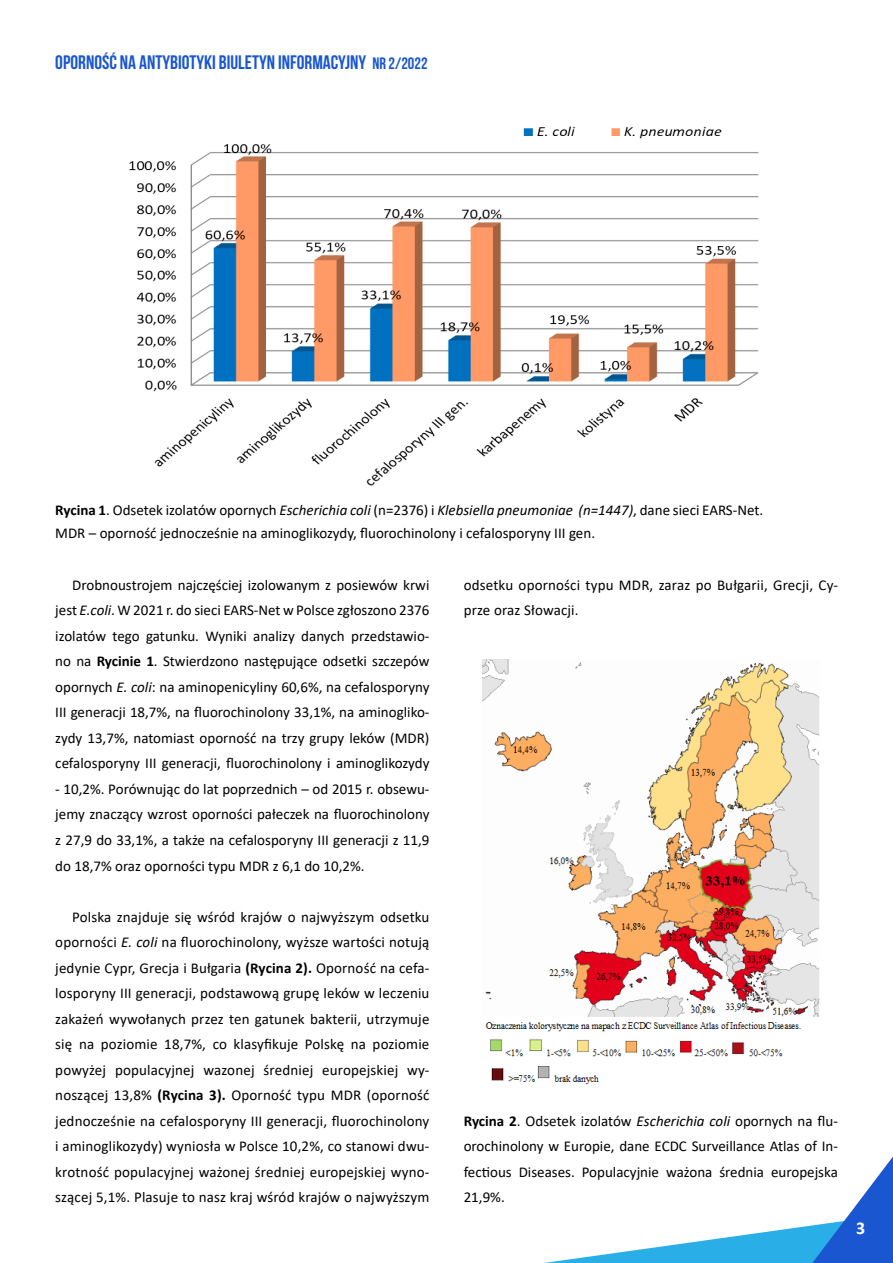
<style>
.page{position:relative;width:893px;height:1263px;background:#fff}
.page>*{position:absolute;margin:0;border:0;box-sizing:border-box;transform-origin:0 0}
.t1{font:700 19.5px "Bebas Neue";color:#1956d0}
.t2{font:700 18px "Calibri";color:#fff}
.t3{font:15px/25.5px "Calibri";color:#000;text-align:justify}
.s1{font-size:16.5px}
.s2{font-weight:700}
.s3{font-style:italic}
</style>
<div class="page">
<img style="left:482px;top:659px;width:337px;height:426px">
<svg style="left:544px;top:1156px;width:349px;height:107px"></svg>
<img style="left:129px;top:126px;width:630px;height:360px">
<h1 class="t1" style="left:55px;top:51px;width:374px">OPORNOŚĆ NA ANTYBIOTYKI BIULETYN INFORMACYJNY <span class="s1">nr 2/2022</span></h1>
<p class="t3" style="left:55px;top:499px;width:709px;line-height:22.5px"><span class="s2">Rycina 1</span>. Odsetek izolatów opornych <span class="s3">Escherichia coli</span> (n=2376) i <span class="s3">Klebsiella pneumoniae (n=1447)</span>, dane sieci EARS-Net.<br>MDR – oporność jednocześnie na aminoglikozydy, fluorochinolony i cefalosporyny III gen.</p>
<p class="t3" style="left:55px;top:572px;width:376px;text-indent:17px">Drobnoustrojem najczęściej izolowanym z posiewów krwi jest <span class="s3">E.coli</span>. W 2021 r. do sieci EARS-Net w Polsce zgłoszono 2376 izolatów tego gatunku. Wyniki analizy danych przedstawio&shy;no na <span class="s2">Rycinie 1</span>. Stwierdzono następujące odsetki szczepów opornych <span class="s3">E. coli</span>: na aminopenicyliny 60,6%, na cefalosporyny III generacji 18,7%, na fluorochinolony 33,1%, na aminogliko&shy;zydy 13,7%, natomiast oporność na trzy grupy leków (MDR) cefalosporyny III generacji, fluorochinolony i aminoglikozydy</p>
<p class="t3" style="left:55px;top:776px;width:376px">- 10,2%. Porównując do lat poprzednich – od 2015 r. obsewu&shy;jemy znaczący wzrost oporności pałeczek na fluorochinolony z 27,9 do 33,1%, a także na cefalosporyny III generacji z 11,9 do 18,7% oraz oporności typu MDR z 6,1 do 10,2%.</p>
<p class="t3" style="left:55px;top:903px;width:376px;text-indent:17px">Polska znajduje się wśród krajów o najwyższym odsetku oporności <span class="s3">E. coli</span> na fluorochinolony, wyższe wartości notują jedynie Cypr, Grecja i Bułgaria <span class="s2">(Rycina 2).</span> Oporność na cefa&shy;losporyny III generacji, podstawową grupę leków w leczeniu zakażeń wywołanych przez ten gatunek bakterii, utrzymuje się na poziomie 18,7%, co klasyfikuje Polskę na poziomie powyżej populacyjnej wazonej średniej europejskiej wy&shy;noszącej 13,8% <span class="s2">(Rycina 3).</span> Oporność typu MDR (oporność jednocześnie na cefalosporyny III generacji, fluorochinolony i aminoglikozydy) wyniosła w Polsce 10,2%, co stanowi dwu&shy;krotność populacyjnej ważonej średniej europejskiej wyno&shy;szącej 5,1%. Plasuje to nasz kraj wśród krajów o najwyższym</p>
<p class="t3" style="left:464px;top:572px;width:376px">odsetku oporności typu MDR, zaraz po Bułgarii, Grecji, Cy&shy;prze oraz Słowacji.</p>
<p class="t3" style="left:464px;top:1107px;width:376px"><span class="s2">Rycina 2</span>. Odsetek izolatów <span class="s3">Escherichia coli</span> opornych na flu&shy;orochinolony w Europie, dane ECDC Surveillance Atlas of In&shy;fectious Diseases. Populacyjnie ważona średnia europejska 21,9%.</p>
<p class="t2" style="left:856px;top:1215px;width:11px">3</p>
</div>
